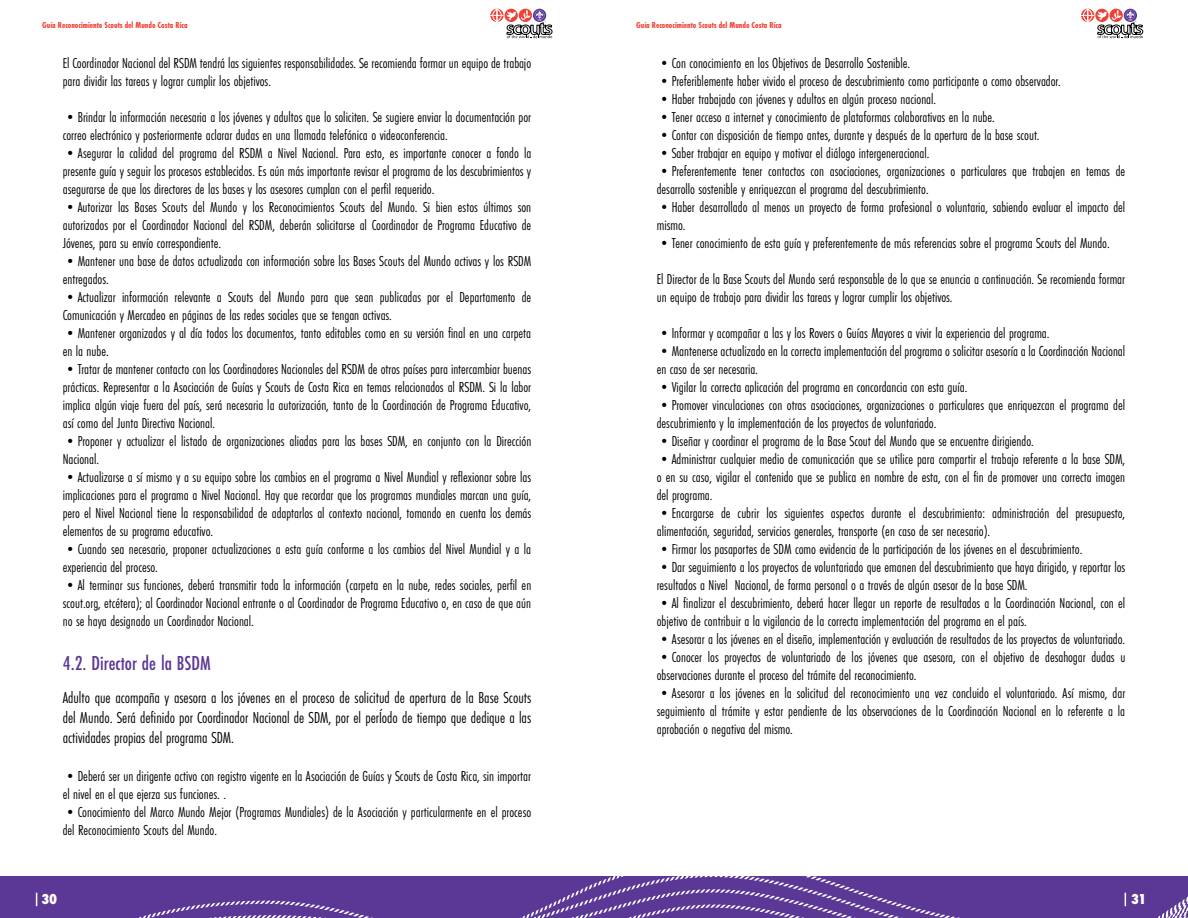
<style>
.page{position:relative;width:1188px;height:918px;background:#fff}
.page>*{position:absolute;margin:0;border:0;box-sizing:border-box;transform-origin:0 0}
.t1{font:500 21px "Futura PT Cond";color:#5c3896}
.t2{font:16.5px/19.8px "Futura PT Cond";color:#000;text-align:justify}
.t3{font:15px/18px "Futura PT Cond";color:#000}
.t4{font:800 15px "Futura PT Cond";color:#fff}
.t5{font:700 9px "Futura PT Cond";color:#ef4135}
</style>
<div class="page">
<svg style="left:0;top:876px;width:1188px;height:42px;background:#63409a"></svg>
<svg style="left:1081px;top:8px;width:62px;height:30px"></svg>
<svg style="left:490px;top:8px;width:63px;height:30px"></svg>
<svg style="left:36px;top:893px;width:1px;height:13px"></svg>
<svg style="left:1125px;top:893px;width:1px;height:13px"></svg>
<p class="t5" style="left:42px;top:20px;width:147px">Guía Reconocimiento Scouts del Mundo Costa Rica</p>
<p class="t5" style="left:636px;top:20px;width:147px">Guía Reconocimiento Scouts del Mundo Costa Rica</p>
<p class="t3" style="left:63px;top:54px;width:470px">El Coordinador Nacional del RSDM tendrá las siguientes responsabilidades. Se recomienda formar un equipo de trabajo para dividir las tareas y lograr cumplir los objetivos.</p>
<p class="t3" style="left:63px;top:108px;width:470px">•Brindar la información necesaria a los jóvenes y adultos que lo soliciten. Se sugiere enviar la documentación por correo electrónico y posteriormente aclarar dudas en una llamada telefónica o videoconferencia.</p>
<p class="t3" style="left:63px;top:144px;width:470px;text-align:justify">•Asegurar la calidad del programa del RSDM a Nivel Nacional. Para esto, es importante conocer a fondo la presente guía y seguir los procesos establecidos. Es aún más importante revisar el programa de los descubrimientos y asegurarse de que los directores de las bases y los asesores cumplan con el perfil requerido.</p>
<p class="t3" style="left:63px;top:198px;width:470px;text-align:justify">•Autorizar las Bases Scouts del Mundo y los Reconocimientos Scouts del Mundo. Si bien estos últimos son autorizados por el Coordinador Nacional del RSDM, deberán solicitarse al Coordinador de Programa Educativo de Jóvenes, para su envío correspondiente.</p>
<p class="t3" style="left:63px;top:252px;width:470px">•Mantener una base de datos actualizada con información sobre las Bases Scouts del Mundo activas y los RSDM entregados.</p>
<p class="t3" style="left:63px;top:288px;width:470px">•Actualizar información relevante a Scouts del Mundo para que sean publicadas por el Departamento de<br>Comunicación y Mercadeo en páginas de las redes sociales que se tengan activas.</p>
<p class="t3" style="left:63px;top:324px;width:470px">•Mantener organizados y al día todos los documentos, tanto editables como en su versión final en una carpeta en la nube.</p>
<p class="t3" style="left:63px;top:360px;width:470px;text-align:justify">•Tratar de mantener contacto con los Coordinadores Nacionales del RSDM de otros países para intercambiar buenas prácticas. Representar a la Asociación de Guías y Scouts de Costa Rica en temas relacionados al RSDM. Si la labor implica algún viaje fuera del país, será necesaria la autorización, tanto de la Coordinación de Programa Educativo, así como del Junta Directiva Nacional.</p>
<p class="t3" style="left:63px;top:432px;width:470px">•Proponer y actualizar el listado de organizaciones aliadas para las bases SDM, en conjunto con la Dirección<br>Nacional.</p>
<p class="t3" style="left:63px;top:468px;width:470px;text-align:justify">•Actualizarse a sí mismo y a su equipo sobre los cambios en el programa a Nivel Mundial y reflexionar sobre las implicaciones para el programa a Nivel Nacional. Hay que recordar que los programas mundiales marcan una guía, pero el Nivel Nacional tiene la responsabilidad de adaptarlos al contexto nacional, tomando en cuenta los demás elementos de su programa educativo.</p>
<p class="t3" style="left:63px;top:540px;width:470px">•Cuando sea necesario, proponer actualizaciones a esta guía conforme a los cambios del Nivel Mundial y a la experiencia del proceso.</p>
<p class="t3" style="left:63px;top:576px;width:470px;text-align:justify">•Al terminar sus funciones, deberá transmitir toda la información (carpeta en la nube, redes sociales, perfil en scout.org, etcétera); al Coordinador Nacional entrante o al Coordinador de Programa Educativo o, en caso de que aún no se haya designado un Coordinador Nacional.</p>
<p class="t3" style="left:657px;top:54px;width:255px">•Con conocimiento en los Objetivos de Desarrollo Sostenible.</p>
<p class="t3" style="left:657px;top:72px;width:406px">•Preferiblemente haber vivido el proceso de descubrimiento como participante o como observador.</p>
<p class="t3" style="left:657px;top:90px;width:281px">•Haber trabajado con jóvenes y adultos en algún proceso nacional.</p>
<p class="t3" style="left:657px;top:108px;width:340px">•Tener acceso a internet y conocimiento de plataformas colaborativas en la nube.</p>
<p class="t3" style="left:657px;top:126px;width:384px">•Contar con disposición de tiempo antes, durante y después de la apertura de la base scout.</p>
<p class="t3" style="left:657px;top:144px;width:274px">•Saber trabajar en equipo y motivar el diálogo intergeneracional.</p>
<p class="t3" style="left:657px;top:162px;width:470px">•Preferentemente tener contactos con asociaciones, organizaciones o particulares que trabajen en temas de desarrollo sostenible y enriquezcan el programa del descubrimiento.</p>
<p class="t3" style="left:657px;top:198px;width:470px">•Haber desarrollado al menos un proyecto de forma profesional o voluntaria, sabiendo evaluar el impacto del mismo.</p>
<p class="t3" style="left:657px;top:234px;width:455px">•Tener conocimiento de esta guía y preferentemente de más referencias sobre el programa Scouts del Mundo.</p>
<p class="t3" style="left:657px;top:270px;width:470px">El Director de la Base Scouts del Mundo será responsable de lo que se enuncia a continuación. Se recomienda formar un equipo de trabajo para dividir las tareas y lograr cumplir los objetivos.</p>
<p class="t3" style="left:657px;top:324px;width:394px">•Informar y acompañar a las y los Rovers o Guías Mayores a vivir la experiencia del programa.</p>
<p class="t3" style="left:657px;top:342px;width:470px">•Mantenerse actualizado en la correcta implementación del programa o solicitar asesoría a la Coordinación Nacional en caso de ser necesaria.</p>
<p class="t3" style="left:657px;top:378px;width:312px">•Vigilar la correcta aplicación del programa en concordancia con esta guía.</p>
<p class="t3" style="left:657px;top:396px;width:470px">•Promover vinculaciones con otras asociaciones, organizaciones o particulares que enriquezcan el programa del descubrimiento y la implementación de los proyectos de voluntariado.</p>
<p class="t3" style="left:657px;top:432px;width:379px">•Diseñar y coordinar el programa de la Base Scout del Mundo que se encuentre dirigiendo.</p>
<p class="t3" style="left:657px;top:450px;width:470px;text-align:justify">•Administrar cualquier medio de comunicación que se utilice para compartir el trabajo referente a la base SDM, o en su caso, vigilar el contenido que se publica en nombre de esta, con el fin de promover una correcta imagen del programa.</p>
<p class="t3" style="left:657px;top:504px;width:470px">•Encargarse de cubrir los siguientes aspectos durante el descubrimiento: administración del presupuesto, alimentación, seguridad, servicios generales, transporte (en caso de ser necesario).</p>
<p class="t3" style="left:657px;top:540px;width:427px">•Firmar los pasaportes de SDM como evidencia de la participación de los jóvenes en el descubrimiento.</p>
<p class="t3" style="left:657px;top:558px;width:470px">•Dar seguimiento a los proyectos de voluntariado que emanen del descubrimiento que haya dirigido, y reportar los resultados a Nivel Nacional, de forma personal o a través de algún asesor de la base SDM.</p>
<p class="t3" style="left:657px;top:594px;width:470px">•Al finalizar el descubrimiento, deberá hacer llegar un reporte de resultados a la Coordinación Nacional, con el objetivo de contribuir a la vigilancia de la correcta implementación del programa en el país.</p>
<p class="t3" style="left:657px;top:630px;width:470px">•Asesorar a los jóvenes en el diseño, implementación y evaluación de resultados de los proyectos de voluntariado.</p>
<p class="t3" style="left:657px;top:648px;width:470px">•Conocer los proyectos de voluntariado de los jóvenes que asesora, con el objetivo de desahogar dudas u observaciones durante el proceso del trámite del reconocimiento.</p>
<p class="t3" style="left:657px;top:684px;width:470px;text-align:justify">•Asesorar a los jóvenes en la solicitud del reconocimiento una vez concluido el voluntariado. Así mismo, dar seguimiento al trámite y estar pendiente de las observaciones de la Coordinación Nacional en lo referente a la aprobación o negativa del mismo.</p>
<h1 class="t1" style="left:63px;top:650px;width:149px">4.2. Director de la BSDM</h1>
<p class="t2" style="left:63px;top:688px;width:470px">Adulto que acompaña y asesora a los jóvenes en el proceso de solicitud de apertura de la Base Scouts del Mundo. Será definido por Coordinador Nacional de SDM, por el perÍodo de tiempo que dedique a las actividades propias del programa SDM.</p>
<p class="t3" style="left:63px;top:767px;width:470px">•Deberá ser un dirigente activo con registro vigente en la Asociación de Guías y Scouts de Costa Rica, sin importar el nivel en el que ejerza sus funciones. .</p>
<p class="t3" style="left:63px;top:803px;width:470px">•Conocimiento del Marco Mundo Mejor (Programas Mundiales) de la Asociación y particularmente en el proceso del Reconocimiento Scouts del Mundo.</p>
<p class="t4" style="left:42px;top:890px;width:17px">30</p>
<p class="t4" style="left:1131px;top:890px;width:16px">31</p>
</div>
